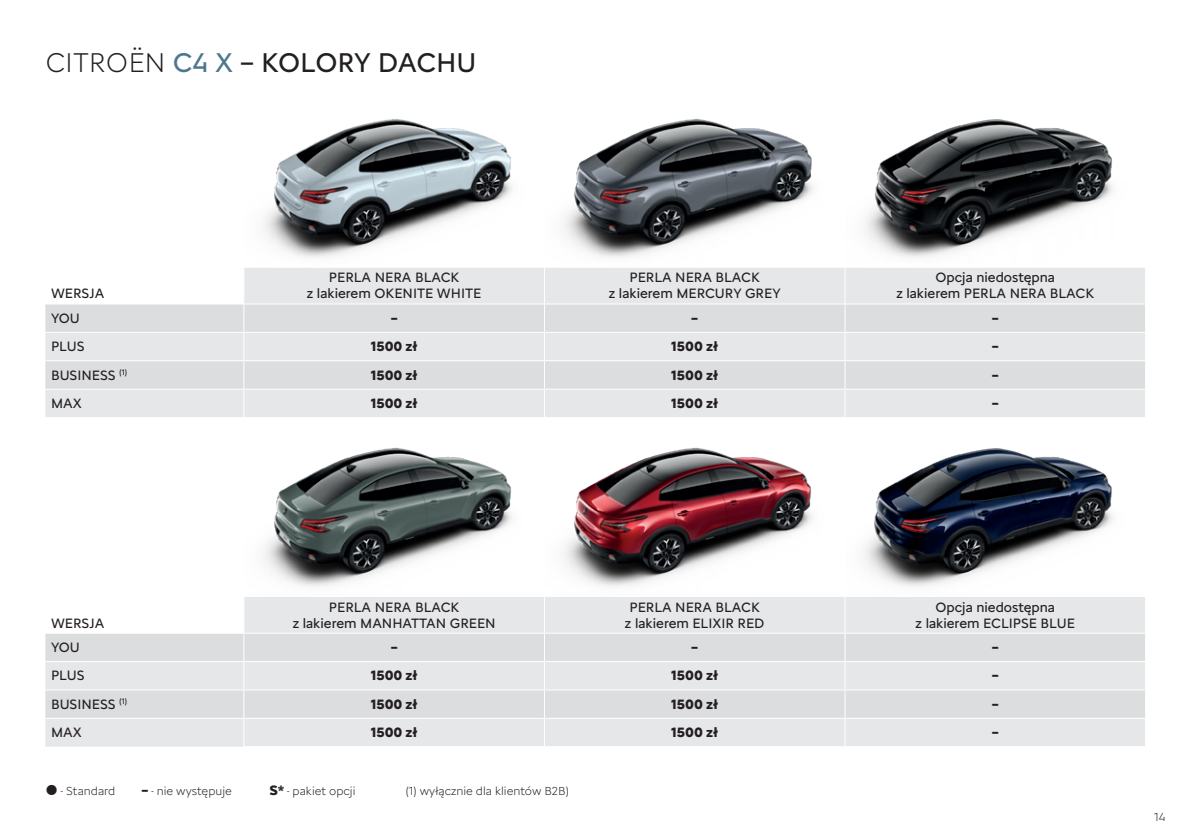
<style>
.page{position:relative;width:1191px;height:840px;background:#fff}
.page>*{position:absolute;margin:0;border:0;box-sizing:border-box;transform-origin:0 0}
.t1{font:28px "Citroen Type";letter-spacing:-.005em;color:#231f20}
.t2{font:14px/16px "Citroen Type";color:#231f20;text-align:center}
.t3{font:700 14px "Citroen Type";color:#231f20}
.t4{font:300 12px "Citroen Type";color:#231f20}
.s1{font-weight:300}
.s2{color:#4d778e}
.s3{font-weight:700;font-size:14px}
</style>
<div class="page">
<svg style="left:45px;top:268px;width:1100px;height:149px;fill:#e6e7e9"></svg>
<svg style="left:45px;top:304px;width:1100px;height:84px;fill:#dcdddf"></svg>
<hr style="left:244px;top:360px;width:300px;height:1px;background:#fff">
<hr style="left:544px;top:360px;width:301px;height:1px;background:#fff">
<hr style="left:845px;top:360px;width:301px;height:1px;background:#fff">
<hr style="left:244px;top:388px;width:300px;height:1px;background:#fff">
<hr style="left:544px;top:388px;width:301px;height:1px;background:#fff">
<hr style="left:845px;top:388px;width:301px;height:1px;background:#fff">
<hr style="left:243px;top:267px;width:1px;height:36px;background:#fff">
<hr style="left:544px;top:267px;width:1px;height:36px;background:#fff">
<hr style="left:844px;top:267px;width:1px;height:36px;background:#fff">
<hr style="left:45px;top:303px;width:199px;height:1px;background:#fff">
<hr style="left:244px;top:303px;width:300px;height:1px;background:#fff">
<hr style="left:544px;top:303px;width:301px;height:1px;background:#fff">
<hr style="left:845px;top:303px;width:301px;height:1px;background:#fff">
<hr style="left:45px;top:332px;width:199px;height:1px;background:#fff">
<hr style="left:244px;top:332px;width:300px;height:1px;background:#fff">
<hr style="left:544px;top:332px;width:301px;height:1px;background:#fff">
<hr style="left:845px;top:332px;width:301px;height:1px;background:#fff">
<hr style="left:45px;top:360px;width:199px;height:1px;background:#fff">
<hr style="left:45px;top:388px;width:199px;height:1px;background:#fff">
<svg style="left:243px;top:304px;width:1px;height:113px"></svg>
<svg style="left:544px;top:304px;width:1px;height:113px"></svg>
<svg style="left:844px;top:304px;width:1px;height:113px"></svg>
<img style="left:264px;top:119px;width:849px;height:139px">
<svg style="left:45px;top:597px;width:1100px;height:149px;fill:#e6e7e9"></svg>
<svg style="left:45px;top:633px;width:1100px;height:84px;fill:#dcdddf"></svg>
<hr style="left:243px;top:596px;width:1px;height:36px;background:#fff">
<hr style="left:544px;top:596px;width:1px;height:36px;background:#fff">
<hr style="left:844px;top:596px;width:1px;height:36px;background:#fff">
<hr style="left:45px;top:632px;width:199px;height:1px;background:#fff">
<hr style="left:244px;top:632px;width:300px;height:1px;background:#fff">
<hr style="left:544px;top:632px;width:301px;height:1px;background:#fff">
<hr style="left:845px;top:632px;width:301px;height:1px;background:#fff">
<hr style="left:45px;top:660px;width:199px;height:1px;background:#fff">
<hr style="left:45px;top:689px;width:199px;height:1px;background:#fff">
<hr style="left:45px;top:717px;width:199px;height:1px;background:#fff">
<hr style="left:244px;top:689px;width:300px;height:1px;background:#fff">
<hr style="left:544px;top:689px;width:301px;height:1px;background:#fff">
<hr style="left:845px;top:689px;width:301px;height:1px;background:#fff">
<hr style="left:244px;top:717px;width:300px;height:1px;background:#fff">
<hr style="left:544px;top:717px;width:301px;height:1px;background:#fff">
<hr style="left:845px;top:717px;width:301px;height:1px;background:#fff">
<hr style="left:845px;top:745px;width:301px;height:1px;background:#fff">
<hr style="left:243px;top:745px;width:301px;height:1px;background:#fff">
<hr style="left:544px;top:745px;width:301px;height:1px;background:#fff">
<hr style="left:244px;top:660px;width:300px;height:1px;background:#fff">
<hr style="left:544px;top:660px;width:301px;height:1px;background:#fff">
<hr style="left:845px;top:660px;width:301px;height:1px;background:#fff">
<svg style="left:243px;top:633px;width:1px;height:112px"></svg>
<svg style="left:544px;top:633px;width:1px;height:112px"></svg>
<svg style="left:844px;top:633px;width:1px;height:112px"></svg>
<img style="left:264px;top:447px;width:849px;height:140px">
<h1 class="t1" style="left:45px;top:41px;width:433px"><span class="s1">CITROËN</span> <span class="s2">C4 X</span> – KOLORY DACHU</h1>
<p class="t2" style="left:51px;top:284px;width:55px">WERSJA</p>
<p class="t2" style="left:307px;top:268px;width:176px">PERLA NERA BLACK<br>z lakierem OKENITE WHITE</p>
<p class="t2" style="left:609px;top:268px;width:173px">PERLA NERA BLACK<br>z lakierem MERCURY GREY</p>
<p class="t2" style="left:896px;top:268px;width:199px">Opcja niedostępna<br>z lakierem PERLA NERA BLACK</p>
<p class="t2" style="left:51px;top:309px;width:30px">YOU</p>
<p class="t3" style="left:391px;top:307px;width:8px">–</p>
<p class="t3" style="left:691px;top:307px;width:8px">–</p>
<p class="t3" style="left:991px;top:307px;width:8px">–</p>
<p class="t2" style="left:51px;top:337px;width:35px">PLUS</p>
<p class="t3" style="left:371px;top:336px;width:48px">1500 zł</p>
<p class="t3" style="left:671px;top:336px;width:48px">1500 zł</p>
<p class="t3" style="left:991px;top:336px;width:8px">–</p>
<p class="t2" style="left:51px;top:366px;width:78px">BUSINESS <sup>(1)</sup></p>
<p class="t3" style="left:371px;top:364px;width:48px">1500 zł</p>
<p class="t3" style="left:671px;top:364px;width:48px">1500 zł</p>
<p class="t3" style="left:991px;top:364px;width:8px">–</p>
<p class="t2" style="left:51px;top:394px;width:32px">MAX</p>
<p class="t3" style="left:371px;top:392px;width:48px">1500 zł</p>
<p class="t3" style="left:671px;top:392px;width:48px">1500 zł</p>
<p class="t3" style="left:991px;top:392px;width:8px">–</p>
<p class="t2" style="left:51px;top:613px;width:55px">WERSJA</p>
<p class="t2" style="left:293px;top:597px;width:204px">PERLA NERA BLACK<br>z lakierem MANHATTAN GREEN</p>
<p class="t2" style="left:625px;top:597px;width:141px">PERLA NERA BLACK z lakierem ELIXIR RED</p>
<p class="t2" style="left:915px;top:597px;width:161px">Opcja niedostępna<br>z lakierem ECLIPSE BLUE</p>
<p class="t2" style="left:51px;top:638px;width:30px">YOU</p>
<p class="t3" style="left:391px;top:636px;width:8px">–</p>
<p class="t3" style="left:691px;top:636px;width:8px">–</p>
<p class="t3" style="left:991px;top:636px;width:8px">–</p>
<p class="t2" style="left:51px;top:666px;width:35px">PLUS</p>
<p class="t3" style="left:371px;top:664px;width:48px">1500 zł</p>
<p class="t3" style="left:671px;top:664px;width:48px">1500 zł</p>
<p class="t3" style="left:991px;top:664px;width:8px">–</p>
<p class="t2" style="left:51px;top:694px;width:78px">BUSINESS <sup>(1)</sup></p>
<p class="t3" style="left:371px;top:693px;width:48px">1500 zł</p>
<p class="t3" style="left:671px;top:693px;width:48px">1500 zł</p>
<p class="t3" style="left:991px;top:693px;width:8px">–</p>
<p class="t2" style="left:51px;top:723px;width:32px">MAX</p>
<p class="t3" style="left:371px;top:721px;width:48px">1500 zł</p>
<p class="t3" style="left:671px;top:721px;width:48px">1500 zł</p>
<p class="t3" style="left:991px;top:721px;width:8px">–</p>
<p class="t4" style="left:61px;top:781px;width:56px">- Standard</p>
<p class="t4" style="left:141px;top:781px;width:92px"><span class="s3">–</span> - nie występuje</p>
<p class="t4" style="left:269px;top:781px;width:88px"><span class="s3">S*</span> - pakiet opcji</p>
<p class="t4" style="left:405px;top:781px;width:165px">(1) wyłącznie dla klientów B2B)</p>
<p class="t4" style="left:1154px;top:807px;width:13px">14</p>
</div>
